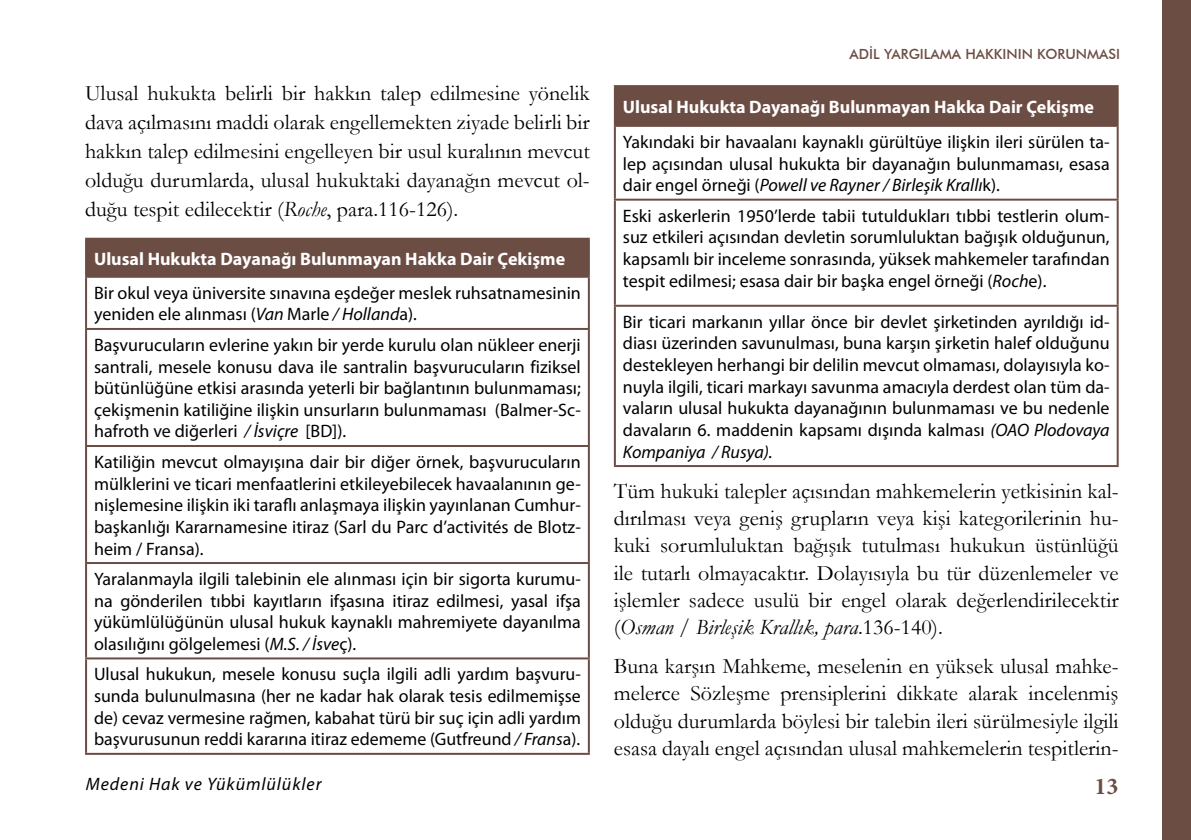
<style>
.page{position:relative;width:1191px;height:840px;background:#fff}
.page>*{position:absolute;margin:0;border:0;box-sizing:border-box;transform-origin:0 0}
.t1{font:700 24px "Minion Pro";color:#6c4d44}
.t2{font:22px/27.2px "Garamond";color:#000;text-align:justify}
.t3{font:18px/21.6px "Myriad Pro";color:#000;text-align:justify}
.t4{font:700 18px "Myriad Pro";color:#fff}
.t5{font:italic 18px "Myriad Pro";letter-spacing:.05em;color:#000}
.t6{font:500 14px "Futura BT";color:#6c4d44}
.s1{font-style:italic}
</style>
<div class="page">
<div style="left:1162px;top:0;width:29px;height:839px;background:#6c4d44"></div>
<div style="left:86px;top:238px;width:503px;height:38px;background:#6c4d44"></div>
<hr style="left:85px;top:237px;width:505px;height:2px;background:#6c4d44">
<hr style="left:85px;top:239px;width:2px;height:36px;background:#6c4d44">
<hr style="left:588px;top:239px;width:2px;height:36px;background:#6c4d44">
<hr style="left:85px;top:275px;width:505px;height:2px;background:#6c4d44">
<hr style="left:85px;top:277px;width:2px;height:51px;background:#6c4d44">
<hr style="left:588px;top:277px;width:2px;height:51px;background:#6c4d44">
<hr style="left:85px;top:328px;width:505px;height:2px;background:#6c4d44">
<hr style="left:85px;top:330px;width:2px;height:114px;background:#6c4d44">
<hr style="left:588px;top:330px;width:2px;height:114px;background:#6c4d44">
<hr style="left:85px;top:444px;width:505px;height:2px;background:#6c4d44">
<hr style="left:85px;top:446px;width:2px;height:115px;background:#6c4d44">
<hr style="left:588px;top:446px;width:2px;height:115px;background:#6c4d44">
<hr style="left:85px;top:561px;width:505px;height:2px;background:#6c4d44">
<hr style="left:85px;top:563px;width:2px;height:94px;background:#6c4d44">
<hr style="left:588px;top:563px;width:2px;height:94px;background:#6c4d44">
<hr style="left:85px;top:752px;width:505px;height:2px;background:#6c4d44">
<hr style="left:85px;top:657px;width:505px;height:2px;background:#6c4d44">
<hr style="left:85px;top:659px;width:2px;height:93px;background:#6c4d44">
<hr style="left:588px;top:659px;width:2px;height:93px;background:#6c4d44">
<div style="left:615px;top:86px;width:502px;height:40px;background:#6c4d44"></div>
<hr style="left:614px;top:85px;width:504px;height:2px;background:#6c4d44">
<hr style="left:614px;top:87px;width:2px;height:38px;background:#6c4d44">
<hr style="left:1116px;top:87px;width:2px;height:38px;background:#6c4d44">
<hr style="left:614px;top:125px;width:504px;height:2px;background:#6c4d44">
<hr style="left:614px;top:127px;width:2px;height:71px;background:#6c4d44">
<hr style="left:1116px;top:127px;width:2px;height:71px;background:#6c4d44">
<hr style="left:614px;top:198px;width:504px;height:2px;background:#6c4d44">
<hr style="left:614px;top:200px;width:2px;height:104px;background:#6c4d44">
<hr style="left:1116px;top:200px;width:2px;height:104px;background:#6c4d44">
<hr style="left:614px;top:304px;width:504px;height:2px;background:#6c4d44">
<hr style="left:614px;top:306px;width:2px;height:159px;background:#6c4d44">
<hr style="left:1116px;top:306px;width:2px;height:159px;background:#6c4d44">
<hr style="left:614px;top:465px;width:504px;height:2px;background:#6c4d44">
<p class="t2" style="left:85px;top:77px;width:506px;line-height:29px">Ulusal hukukta belirli bir hakkın talep edilmesine yönelik dava açılmasını maddi olarak engellemekten ziyade belirli bir hakkın talep edilmesini engelleyen bir usul kuralının mevcut olduğu durumlarda, ulusal hukuktaki dayanağın mevcut ol&shy;duğu tespit edilecektir (<span class="s1">Roche</span>, para.116-126).</p>
<p class="t4" style="left:94px;top:246px;width:472px">Ulusal Hukukta Dayanağı Bulunmayan Hakka Dair Çekişme</p>
<p class="t3" style="left:94px;top:281px;width:488px">Bir okul veya üniversite sınavına eşdeğer meslek ruhsatnamesinin yeniden ele alınması (<span class="s1">Van</span> Marle <span class="s1">/ Holland</span>a).</p>
<p class="t3" style="left:94px;top:333px;width:488px">Başvurucuların evlerine yakın bir yerde kurulu olan nükleer enerji santrali, mesele konusu dava ile santralin başvurucuların fiziksel bütünlüğüne etkisi arasında yeterli bir bağlantının bulunmaması; çekişmenin katiliğine ilişkin unsurların bulunmaması (Balmer<span class="s1">-</span>Sc&shy;hafroth ve diğerleri <span class="s1">/ İsviçre</span> [BD]).</p>
<p class="t3" style="left:94px;top:450px;width:488px">Katiliğin mevcut olmayışına dair bir diğer örnek, başvurucuların mülklerini ve ticari menfaatlerini etkileyebilecek havaalanının ge&shy;nişlemesine ilişkin iki taraflı anlaşmaya ilişkin yayınlanan Cumhur&shy;başkanlığı Kararnamesine itiraz (Sarl du Parc d’activités de Blotz&shy;heim / Fransa).</p>
<p class="t3" style="left:94px;top:567px;width:488px">Yaralanmayla ilgili talebinin ele alınması için bir sigorta kurumu&shy;na gönderilen tıbbi kayıtların ifşasına itiraz edilmesi, yasal ifşa yükümlülüğünün ulusal hukuk kaynaklı mahremiyete dayanılma olasılığını gölgelemesi (<span class="s1">M.S. / İsve</span>ç).</p>
<p class="t3" style="left:94px;top:663px;width:488px">Ulusal hukukun, mesele konusu suçla ilgili adli yardım başvuru&shy;sunda bulunulmasına (her ne kadar hak olarak tesis edilmemişse de) cevaz vermesine rağmen, kabahat türü bir suç için adli yardım başvurusunun reddi kararına itiraz edememe (Gutfreund <span class="s1">/ Frans</span>a).</p>
<p class="t6" style="left:849px;top:46px;width:272px">ADİL YARGILAMA HAKKININ KORUNMASI</p>
<p class="t4" style="left:623px;top:95px;width:472px">Ulusal Hukukta Dayanağı Bulunmayan Hakka Dair Çekişme</p>
<p class="t3" style="left:623px;top:131px;width:488px">Yakındaki bir havaalanı kaynaklı gürültüye ilişkin ileri sürülen ta&shy;lep açısından ulusal hukukta bir dayanağın bulunmaması, esasa dair engel örneği (<span class="s1">Powell ve Rayner / Birleşik Krallı</span>k).</p>
<p class="t3" style="left:623px;top:204px;width:488px">Eski askerlerin 1950’lerde tabii tutuldukları tıbbi testlerin olum&shy;suz etkileri açısından devletin sorumluluktan bağışık olduğunun, kapsamlı bir inceleme sonrasında, yüksek mahkemeler tarafından tespit edilmesi; esasa dair bir başka engel örneği (<span class="s1">Roch</span>e).</p>
<p class="t3" style="left:623px;top:310px;width:488px">Bir ticari markanın yıllar önce bir devlet şirketinden ayrıldığı id&shy;diası üzerinden savunulması, buna karşın şirketin halef olduğunu destekleyen herhangi bir delilin mevcut olmaması, dolayısıyla ko&shy;nuyla ilgili, ticari markayı savunma amacıyla derdest olan tüm da&shy;vaların ulusal hukukta dayanağının bulunmaması ve bu nedenle davaların 6. maddenin kapsamı dışında kalması <span class="s1">(OAO Plodovaya Kompaniya / Rusya).</span></p>
<p class="t2" style="left:614px;top:476px;width:506px">Tüm hukuki talepler açısından mahkemelerin yetkisinin kal&shy;dırılması veya geniş grupların veya kişi kategorilerinin hu&shy;kuki sorumluluktan bağışık tutulması hukukun üstünlüğü ile tutarlı olmayacaktır. Dolayısıyla bu tür düzenlemeler ve işlemler sadece usulü bir engel olarak değerlendirilecektir (<span class="s1">Osman / Birleşik Krallık, para</span>.136-140).</p>
<p class="t2" style="left:614px;top:651px;width:506px">Buna karşın Mahkeme, meselenin en yüksek ulusal mahke&shy;melerce Sözleşme prensiplerini dikkate alarak incelenmiş olduğu durumlarda böylesi bir talebin ileri sürülmesiyle ilgili esasa dayalı engel açısından ulusal mahkemelerin tespitlerin-</p>
<p class="t5" style="left:86px;top:772px;width:237px">Medeni Hak ve Yükümlülükler</p>
<h1 class="t1" style="left:1094px;top:768px;width:25px">13</h1>
</div>
